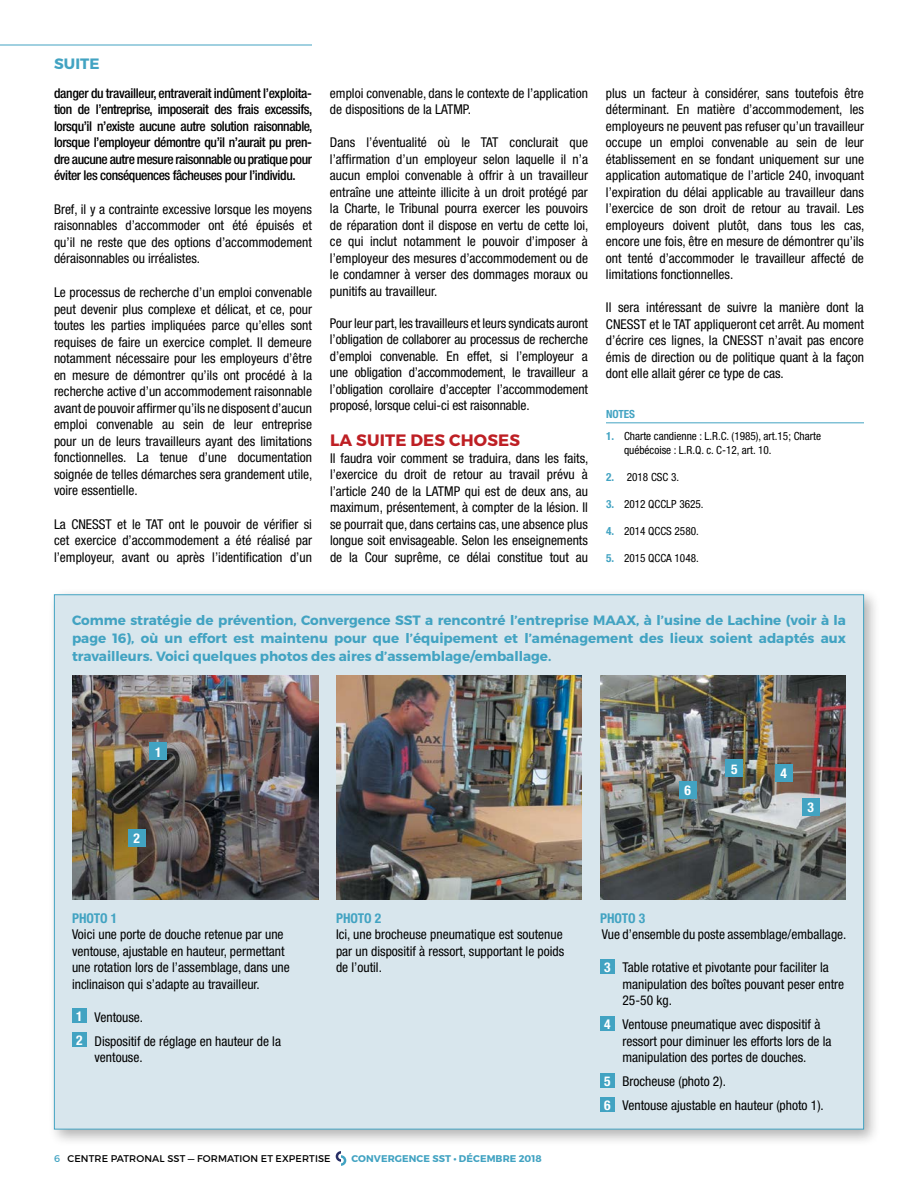
<style>
.page{position:relative;width:918px;height:1188px;background:#fff}
.page>*{position:absolute;margin:0;border:0;box-sizing:border-box;transform-origin:0 0}
.t1{font:700 16.5px "Montserrat";letter-spacing:.01em;color:#be1f24}
.t2{font:700 15px "Montserrat";letter-spacing:.01em;color:#42a3c2}
.t3{font:condensed 13.5px/16.5px "Helvetica Neue";color:#000;text-align:justify}
.t4{font:500 condensed 13.5px/16.5px "Helvetica Neue";letter-spacing:-.03em;color:#000;text-align:justify}
.t5{font:700 13.5px/18px "Montserrat";color:#42a3c2;text-align:justify}
.t6{font:700 condensed 13.5px "Helvetica Neue";color:#42a3c2}
.t7{font:700 condensed 13.5px "Helvetica Neue";color:#fff}
.t8{font:condensed 11.25px/13.5px "Helvetica Neue";color:#000}
.t9{font:700 condensed 11.25px "Helvetica Neue";color:#42a3c2}
.t10{font:9.75px "Montserrat";letter-spacing:.01em;color:#000}
.t11{font:700 9.75px "Montserrat";letter-spacing:.01em;color:#42a3c2}
.s1{font-weight:700;color:#42a3c2}
.s2{font-weight:700;color:#fff}
.s3{color:#42a3c2}
</style>
<div class="page">
<svg style="left:336px;top:1151px;width:10px;height:15px"></svg>
<hr style="left:0;top:45px;width:312px;height:1px;background:#42a3c2">
<hr style="left:606px;top:422px;width:258px;height:1px;background:#42a3c2">
<div style="left:48px;top:588px;width:833px;height:558px;background:#000;opacity:.3"></div>
<div style="left:54px;top:594px;width:810px;height:536px;background:#d8e6ed;border:1px solid #42a3c2"></div>
<img style="left:336px;top:675px;width:246px;height:225px">
<img style="left:600px;top:675px;width:246px;height:225px">
<img style="left:72px;top:675px;width:246px;height:225px">
<div style="left:72px;top:1008px;width:15px;height:15px;background:#42a3c2"></div>
<div style="left:72px;top:1032px;width:15px;height:15px;background:#42a3c2"></div>
<div style="left:600px;top:959px;width:15px;height:15px;background:#42a3c2"></div>
<div style="left:600px;top:1016px;width:15px;height:15px;background:#42a3c2"></div>
<div style="left:600px;top:1073px;width:15px;height:15px;background:#42a3c2"></div>
<div style="left:600px;top:1097px;width:15px;height:15px;background:#42a3c2"></div>
<div style="left:149px;top:742px;width:18px;height:18px;background:#42a3c2"></div>
<div style="left:128px;top:829px;width:18px;height:18px;background:#42a3c2"></div>
<div style="left:802px;top:798px;width:18px;height:18px;background:#42a3c2"></div>
<div style="left:775px;top:764px;width:18px;height:18px;background:#42a3c2"></div>
<div style="left:725px;top:759px;width:18px;height:18px;background:#42a3c2"></div>
<div style="left:679px;top:781px;width:18px;height:18px;background:#42a3c2"></div>
<p class="t2" style="left:54px;top:54px;width:47px">SUITE</p>
<p class="t4" style="left:54px;top:84px;width:260px">danger du travailleur, entraverait indûment l’exploita&shy;tion de l’entreprise, imposerait des frais excessifs, lorsqu’il n’existe aucune autre solution raisonnable, lorsque l’employeur démontre qu’il n’aurait pu pren&shy;dre aucune autre mesure raisonnable ou pratique pour éviter les conséquences fâcheuses pour l’individu.</p>
<p class="t3" style="left:54px;top:201px;width:259px">Bref, il y a contrainte excessive lorsque les moyens raisonnables d’accommoder ont été épuisés et qu’il ne reste que des options d’accommodement déraisonnables ou irréalistes.</p>
<p class="t3" style="left:54px;top:284px;width:260px">Le processus de recherche d’un emploi convenable peut devenir plus complexe et délicat, et ce, pour toutes les parties impliquées parce qu’elles sont requises de faire un exercice complet. Il demeure notamment nécessaire pour les employeurs d’être en mesure de démontrer qu’ils ont procédé à la recherche active d’un accommodement raisonnable avant de pouvoir affirmer qu’ils ne disposent d’aucun emploi convenable au sein de leur entreprise pour un de leurs travailleurs ayant des limitations fonctionnelles. La tenue d’une documentation soignée de telles démarches sera grandement utile, voire essentielle.</p>
<p class="t3" style="left:54px;top:516px;width:260px">La CNESST et le TAT ont le pouvoir de vérifier si cet exercice d’accommodement a été réalisé par l’employeur, avant ou après l’identification d’un</p>
<p class="t3" style="left:330px;top:84px;width:259px">emploi convenable, dans le contexte de l’application de dispositions de la LATMP.</p>
<p class="t3" style="left:330px;top:134px;width:260px">Dans l’éventualité où le TAT conclurait que l’affirmation d’un employeur selon laquelle il n’a aucun emploi convenable à offrir à un travailleur entraîne une atteinte illicite à un droit protégé par la Charte, le Tribunal pourra exercer les pouvoirs de réparation dont il dispose en vertu de cette loi, ce qui inclut notamment le pouvoir d’imposer à l’employeur des mesures d’accommodement ou de le condamner à verser des dommages moraux ou punitifs au travailleur.</p>
<p class="t3" style="left:330px;top:315px;width:260px">Pour leur part, les travailleurs et leurs syndicats auront l’obligation de collaborer au processus de recherche d’emploi convenable. En effet, si l’employeur a une obligation d’accommodement, le travailleur a l’obligation corollaire d’accepter l’accommodement proposé, lorsque celui-ci est raisonnable.</p>
<p class="t1" style="left:330px;top:430px;width:191px">LA SUITE DES CHOSES</p>
<p class="t3" style="left:330px;top:450px;width:260px">Il faudra voir comment se traduira, dans les faits, l’exercice du droit de retour au travail prévu à l’article 240 de la LATMP qui est de deux ans, au maximum, présentement, à compter de la lésion. Il se pourrait que, dans certains cas, une absence plus longue soit envisageable. Selon les enseignements de la Cour suprême, ce délai constitue tout au</p>
<p class="t3" style="left:606px;top:85px;width:260px">plus un facteur à considérer, sans toutefois être déterminant. En matière d’accommodement, les employeurs ne peuvent pas refuser qu’un travailleur occupe un emploi convenable au sein de leur établissement en se fondant uniquement sur une application automatique de l’article 240, invoquant l’expiration du délai applicable au travailleur dans l’exercice de son droit de retour au travail. Les employeurs doivent plutôt, dans tous les cas, encore une fois, être en mesure de démontrer qu’ils ont tenté d’accommoder le travailleur affecté de limitations fonctionnelles.</p>
<p class="t3" style="left:606px;top:299px;width:259px">Il sera intéressant de suivre la manière dont la CNESST et le TAT appliqueront cet arrêt. Au moment d’écrire ces lignes, la CNESST n’avait pas encore émis de direction ou de politique quant à la façon dont elle allait gérer ce type de cas.</p>
<p class="t9" style="left:606px;top:407px;width:31px">NOTES</p>
<p class="t8" style="left:624px;top:430px;width:199px;text-indent:-18px"><span class="s1">1.</span> Charte candienne : L.R.C. (1985), art.15; Charte québécoise : L.R.Q. c. C-12, art. 10.</p>
<p class="t8" style="left:606px;top:470px;width:75px"><span class="s1">2.</span> 2018 CSC 3.</p>
<p class="t8" style="left:606px;top:497px;width:99px"><span class="s1">3.</span> 2012 QCCLP 3625.</p>
<p class="t8" style="left:606px;top:524px;width:94px"><span class="s1">4.</span> 2014 QCCS 2580.</p>
<p class="t8" style="left:606px;top:551px;width:94px"><span class="s1">5.</span> 2015 QCCA 1048.</p>
<p class="t5" style="left:72px;top:612px;width:776px">Comme stratégie de prévention, Convergence SST a rencontré l’entreprise MAAX, à l’usine de Lachine (voir à la page 16), où un effort est maintenu pour que l’équipement et l’aménagement des lieux soient adaptés aux travailleurs. Voici quelques photos des aires d’assemblage/emballage.</p>
<p class="t7" style="left:155px;top:744px;width:8px">1</p>
<p class="t7" style="left:134px;top:830px;width:8px">2</p>
<p class="t6" style="left:72px;top:910px;width:47px">PHOTO 1</p>
<p class="t3" style="left:72px;top:926px;width:219px;text-align:left">Voici une porte de douche retenue par une ventouse, ajustable en hauteur, permettant une rotation lors de l’assemblage, dans une inclinaison qui s’adapte au travailleur.</p>
<p class="t3" style="left:76px;top:1005px;width:206px;line-height:24px"><span class="s2">1</span> Ventouse.<br><span class="s2">2</span> Dispositif de réglage en hauteur de la</p>
<p class="t3" style="left:95px;top:1049px;width:50px">ventouse.</p>
<p class="t6" style="left:336px;top:910px;width:47px">PHOTO 2</p>
<p class="t3" style="left:336px;top:926px;width:230px">Ici, une brocheuse pneumatique est soutenue par un dispositif à ressort, supportant le poids de l’outil.</p>
<p class="t10" style="left:54px;top:1152px;width:278px"><span class="s3">6</span> CENTRE PATRONAL SST — FORMATION ET EXPERTISE</p>
<p class="t11" style="left:351px;top:1152px;width:192px">CONVERGENCE SST • DÉCEMBRE 2018</p>
<p class="t7" style="left:684px;top:782px;width:8px">6</p>
<p class="t7" style="left:731px;top:761px;width:8px">5</p>
<p class="t7" style="left:781px;top:765px;width:8px">4</p>
<p class="t7" style="left:808px;top:799px;width:8px">3</p>
<p class="t6" style="left:600px;top:910px;width:47px">PHOTO 3</p>
<p class="t3" style="left:602px;top:926px;width:246px">Vue d’ensemble du poste assemblage/emballage.</p>
<p class="t3" style="left:623px;top:959px;width:223px;text-align:left;text-indent:-18px"><span class="s2">3</span> Table rotative et pivotante pour faciliter la manipulation des boîtes pouvant peser entre<br>25-50 kg.</p>
<p class="t3" style="left:623px;top:1016px;width:211px;text-align:left;text-indent:-18px"><span class="s2">4</span> Ventouse pneumatique avec dispositif à ressort pour diminuer les efforts lors de la manipulation des portes de douches.</p>
<p class="t3" style="left:604px;top:1069px;width:221px;line-height:24px"><span class="s2">5</span> Brocheuse (photo 2).<br><span class="s2">6</span> Ventouse ajustable en hauteur (photo 1).</p>
</div>
